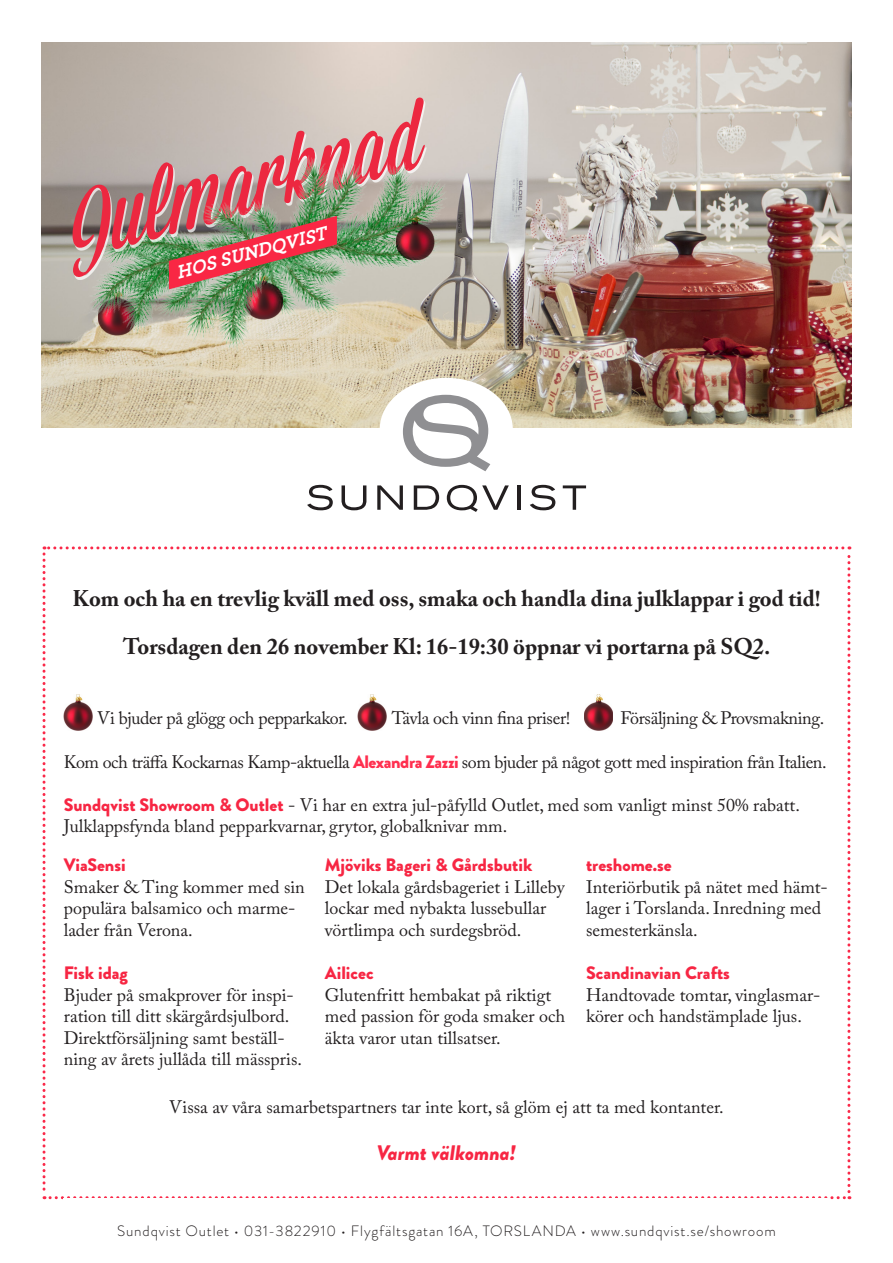
<style>
.page{position:relative;width:893px;height:1263px;background:#fff}
.page>*{position:absolute;margin:0;border:0;box-sizing:border-box;transform-origin:0 0}
.t1{font:italic 93.9px "Mission Script";color:#ec2840}
.t2{font:700 22.5px "Adobe Caslon Pro";color:#231f20}
.t3{font:italic 900 21px "Brandon Grotesque";color:#f72643}
.t4{font:italic 700 19.5px "Archer";color:#fff}
.t5{font:18px/21.6px "Adobe Caslon Pro";color:#231f20}
.t6{font:18px "Adobe Caslon Pro";letter-spacing:-.025em;color:#231f20}
.t7{font:18px "Adobe Caslon Pro";letter-spacing:-.02em;color:#231f20}
.t8{font:900 18px "Brandon Grotesque";color:#f72643}
.t9{font:300 15px "Brandon Grotesque";letter-spacing:.055em;color:#231f20}
.s1{font-family:"Brandon Grotesque";font-weight:900;color:#ff2f4f}
.s2{font-family:"Brandon Grotesque";font-weight:900;color:#f72643}
</style>
<div class="page">
<svg style="left:43px;top:546px;width:807px;height:653px"></svg>
<img style="left:41px;top:43px;width:811px;height:384px">
<img style="left:312px;top:306px;width:53px;height:31px">
<img style="left:157px;top:289px;width:155px;height:79px">
<img style="left:62px;top:189px;width:173px;height:174px">
<div style="left:74px;top:100px;width:353px;height:179px;background:#fff;opacity:.75"></div>
<img style="left:179px;top:180px;width:65px;height:36px">
<img style="left:244px;top:143px;width:59px;height:73px">
<img style="left:303px;top:135px;width:170px;height:171px">
<img style="left:169px;top:216px;width:168px;height:73px">
<img style="left:396px;top:213px;width:38px;height:47px">
<div style="left:380px;top:378px;width:133px;height:102px;background:#fff;border-radius:50%"></div>
<img style="left:64px;top:694px;width:29px;height:36px">
<img style="left:358px;top:694px;width:29px;height:36px">
<img style="left:584px;top:694px;width:29px;height:36px">
<svg style="left:307px;top:485px;width:26px;height:25px"></svg>
<svg style="left:342px;top:485px;width:24px;height:25px"></svg>
<svg style="left:377px;top:485px;width:26px;height:25px"></svg>
<svg style="left:414px;top:485px;width:25px;height:25px"></svg>
<svg style="left:447px;top:485px;width:62px;height:27px"></svg>
<hr style="left:517px;top:485px;width:3px;height:25px;background:#231f20">
<svg style="left:530px;top:485px;width:25px;height:25px"></svg>
<svg style="left:563px;top:485px;width:23px;height:25px"></svg>
<svg style="left:403px;top:395px;width:87px;height:76px"></svg>
<p class="t1" style="left:50px;top:175px;width:363px;rotate:-15deg">Julmarknad</p>
<p class="t4" style="left:173px;top:258px;width:156px;rotate:-15deg">HOS SUNDQVIST</p>
<p class="t2" style="left:72px;top:585px;width:750px">Kom och ha en trevlig kväll med oss, smaka och handla dina julklappar i god tid!</p>
<p class="t2" style="left:123px;top:633px;width:649px">Torsdagen den 26 november Kl: 16-19:30 öppnar vi portarna på SQ2.</p>
<p class="t7" style="left:97px;top:707px;width:252px">Vi bjuder på glögg och pepparkakor.</p>
<p class="t7" style="left:392px;top:707px;width:180px">Tävla och vinn fina priser!</p>
<p class="t7" style="left:620px;top:707px;width:205px">Försäljning &amp; Provsmakning.</p>
<p class="t6" style="left:64px;top:751px;width:764px">Kom och träffa Kockarnas Kamp-aktuella <span class="s1">Alexandra Zazzi</span> som bjuder på något gott med inspiration från Italien.</p>
<p class="t5" style="left:64px;top:794px;width:738px"><span class="s2">Sundqvist Showroom &amp; Outlet</span> - Vi har en extra jul-påfylld Outlet, med som vanligt minst 50% rabatt.<br>Julklappsfynda bland pepparkvarnar, grytor, globalknivar mm.</p>
<p class="t8" style="left:64px;top:852px;width:63px">ViaSensi</p>
<p class="t5" style="left:64px;top:875px;width:243px">Smaker &amp; Ting kommer med sin populära balsamico och marme&shy;lader från Verona.</p>
<p class="t8" style="left:64px;top:960px;width:66px">Fisk idag</p>
<p class="t5" style="left:64px;top:983px;width:240px">Bjuder på smakprover för inspi&shy;ration till ditt skärgårdsjulbord.<br>Direktförsäljning samt beställ&shy;ning av årets jullåda till mässpris.</p>
<p class="t8" style="left:325px;top:852px;width:209px">Mjöviks Bageri &amp; Gårdsbutik</p>
<p class="t5" style="left:325px;top:875px;width:241px">Det lokala gårdsbageriet i Lilleby lockar med nybakta lussebullar vörtlimpa och surdegsbröd.</p>
<p class="t8" style="left:325px;top:960px;width:50px">Ailicec</p>
<p class="t5" style="left:325px;top:983px;width:242px">Glutenfritt hembakat på riktigt med passion för goda smaker och äkta varor utan tillsatser.</p>
<p class="t8" style="left:586px;top:852px;width:87px">treshome.se</p>
<p class="t5" style="left:586px;top:875px;width:243px">Interiörbutik på nätet med hämt&shy;lager i Torslanda. Inredning med semesterkänsla.</p>
<p class="t8" style="left:586px;top:960px;width:145px">Scandinavian Crafts</p>
<p class="t5" style="left:586px;top:983px;width:236px">Handtovade tomtar, vinglasmar&shy;körer och handstämplade ljus.</p>
<p class="t5" style="left:169px;top:1096px;width:556px">Vissa av våra samarbetspartners tar inte kort, så glöm ej att ta med kontanter.</p>
<p class="t3" style="left:377px;top:1137px;width:141px">Varmt välkomna!</p>
<p class="t9" style="left:117px;top:1221px;width:660px">Sundqvist Outlet • 031-3822910 • Flygfältsgatan 16A, TORSLANDA • www.sundqvist.se/showroom</p>
</div>
